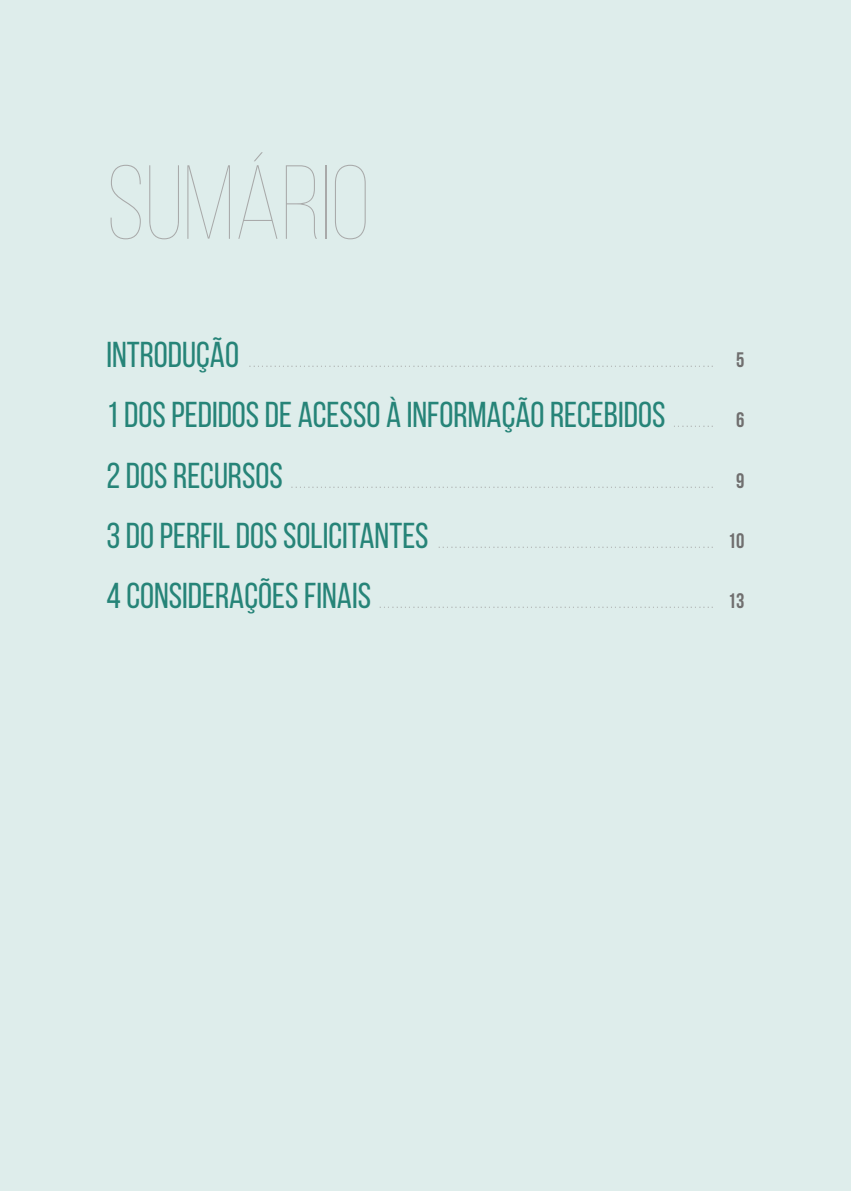
<style>
.page{position:relative;width:851px;height:1191px;background:#fff}
.page>*{position:absolute;margin:0;border:0;box-sizing:border-box;transform-origin:0 0}
.Sumario_TT{font:100 105px "Bebas Neue";color:#a8a9a9}
.t1{font:36px "Bebas Neue";color:#268478}
.t2{font:700 21px "Bebas Neue";color:#706f6f}
.t3{font:15px "Bebas Neue";color:#9d9d9c}
.s1{font-weight:700;font-size:21px;color:#706f6f}
</style>
<div class="page">
<div style="left:99px;top:452px;width:163px;height:294px;background:#deedeb"></div>
<div style="left:99px;top:159px;width:163px;height:293px;background:#deedeb"></div>
<div style="left:99px;top:0;width:163px;height:159px;background:#deedeb"></div>
<div style="left:589px;top:452px;width:163px;height:294px;background:#deedeb"></div>
<div style="left:589px;top:159px;width:163px;height:293px;background:#deedeb"></div>
<div style="left:589px;top:0;width:163px;height:159px;background:#deedeb"></div>
<div style="left:262px;top:305px;width:327px;height:294px;background:#deedeb"></div>
<div style="left:262px;top:12px;width:327px;height:293px;background:#deedeb"></div>
<div style="left:262px;top:0;width:327px;height:12px;background:#deedeb"></div>
<svg style="left:344px;top:1187px;width:163px;height:4px"></svg>
<div style="left:99px;top:746px;width:163px;height:294px;background:#deedeb"></div>
<div style="left:589px;top:746px;width:163px;height:294px;background:#deedeb"></div>
<div style="left:262px;top:599px;width:327px;height:294px;background:#deedeb"></div>
<div style="left:0;top:0;width:99px;height:1191px;background:#deedeb"></div>
<div style="left:17px;top:1040px;width:327px;height:151px;background:#deedeb"></div>
<div style="left:507px;top:1040px;width:245px;height:151px;background:#deedeb"></div>
<div style="left:262px;top:893px;width:327px;height:294px;background:#deedeb"></div>
<div style="left:752px;top:0;width:98px;height:1191px;background:#deedeb"></div>
<p class="Sumario_TT" style="left:106px;top:147px;width:265px">SUMÁRIO</p>
<p class="t1" style="left:106px;top:335px;width:134px">INTRODUÇÃO</p>
<p class="t3" style="left:249px;top:354px;width:461px">. . . . . . . . . . . . . . . . . . . . . . . . . . . . . . . . . . . . . . . . . . . . . . . . . . . . . . . . . . . . . . . . . . . . . . . . . . . . . . . . . . . . . . . . . . . . . . . . . . . . . . . . . . . . . .</p>
<p class="t1" style="left:106px;top:395px;width:560px">1 DOS PEDIDOS DE ACESSO À INFORMAÇÃO RECEBIDOS</p>
<p class="t3" style="left:673px;top:414px;width:37px">. . . . . . . . .</p>
<p class="t1" style="left:106px;top:455px;width:178px">2 DOS RECURSOS</p>
<p class="t3" style="left:291px;top:474px;width:419px">. . . . . . . . . . . . . . . . . . . . . . . . . . . . . . . . . . . . . . . . . . . . . . . . . . . . . . . . . . . . . . . . . . . . . . . . . . . . . . . . . . . . . . . . . . . . . . . . . . . .</p>
<p class="t2" style="left:736px;top:348px;width:10px">5</p>
<p class="t2" style="left:736px;top:408px;width:10px">6</p>
<p class="t2" style="left:736px;top:469px;width:10px">9</p>
<p class="t1" style="left:106px;top:516px;width:324px">3 DO PERFIL DOS SOLICITANTES</p>
<p class="t3" style="left:438px;top:534px;width:307px">. . . . . . . . . . . . . . . . . . . . . . . . . . . . . . . . . . . . . . . . . . . . . . . . . . . . . . . . . . . . . . . . . <span class="s1">10</span></p>
<p class="t1" style="left:106px;top:576px;width:266px">4 CONSIDERAÇÕES FINAIS</p>
<p class="t3" style="left:379px;top:595px;width:366px">. . . . . . . . . . . . . . . . . . . . . . . . . . . . . . . . . . . . . . . . . . . . . . . . . . . . . . . . . . . . . . . . . . . . . . . . . . . . . . . <span class="s1">13</span></p>
</div>
